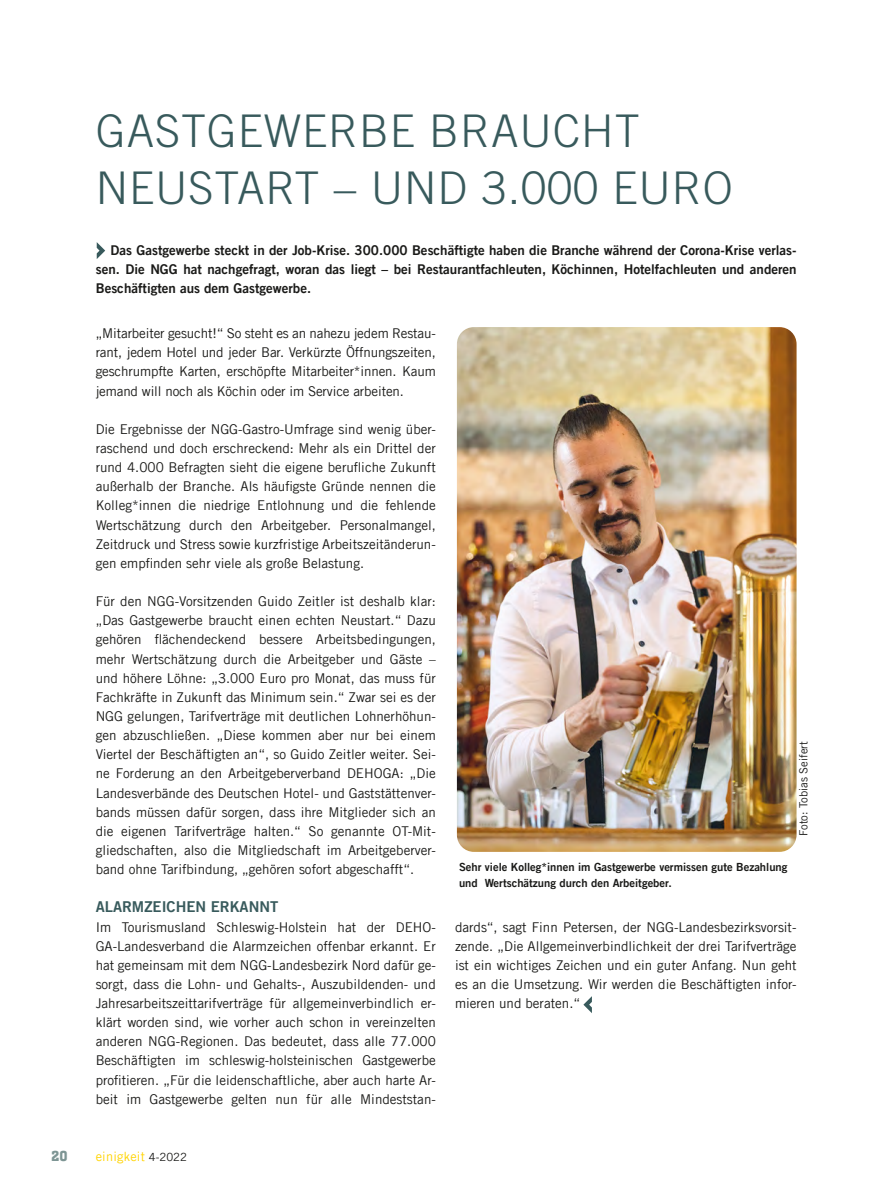
<style>
.page{position:relative;width:893px;height:1191px;background:#fff}
.page>*{position:absolute;margin:0;border:0;box-sizing:border-box;transform-origin:0 0}
.t1{font:300 45px/57.4px "Trade Gothic LT Com";letter-spacing:.02em;color:#385a5c}
.t2{font:15px "Trade Gothic LT Com Bd 2";color:#385a5c}
.t3{font:500 15px "Aachen Pro";color:#7d9594}
.t4{font:13.5px/19.2px "Trade Gothic LT Com";color:#1a1a18;text-align:justify}
.t5{font:13.5px/19.2px "Trade Gothic LT Com Bd 2";color:#1a1a18;text-align:justify}
.t6{font:12.75px "Trade Gothic LT Com";letter-spacing:.02em;color:#ffd400}
.t7{font:11.25px/15.9px "Trade Gothic LT Com Bd 2";color:#1a1a18}
.t8{font:11.25px "Trade Gothic LT Com";color:#1a1a18}
.s1{font-size:11.25px;color:#1a1a18}
</style>
<div class="page">
<svg style="left:97px;top:242px;width:8px;height:17px"></svg>
<img style="left:457px;top:327px;width:339px;height:525px">
<svg style="left:583px;top:996px;width:9px;height:17px"></svg>
<h1 class="t1" style="left:96px;top:101px;width:638px">GASTGEWERBE BRAUCHT<br>NEUSTART – UND 3.000 EURO</h1>
<p class="t5" style="left:96px;top:240px;width:702px;text-indent:15px">Das Gastgewerbe steckt in der Job-Krise. 300.000 Beschäftigte haben die Branche während der Corona-Krise verlas&shy;sen. Die NGG hat nachgefragt, woran das liegt – bei Restaurantfachleuten, Köchinnen, Hotelfachleuten und anderen Beschäftigten aus dem Gastgewerbe.</p>
<p class="t4" style="left:96px;top:323px;width:342px">„Mitarbeiter gesucht!“ So steht es an nahezu jedem Restau&shy;rant, jedem Hotel und jeder Bar. Verkürzte Öffnungszeiten, geschrumpfte Karten, erschöpfte Mitarbeiter*innen. Kaum jemand will noch als Köchin oder im Service arbeiten.</p>
<p class="t4" style="left:96px;top:419px;width:342px">Die Ergebnisse der NGG-Gastro-Umfrage sind wenig über&shy;raschend und doch erschreckend: Mehr als ein Drittel der rund 4.000 Befragten sieht die eigene berufliche Zukunft außerhalb der Branche. Als häufigste Gründe nennen die Kolleg*innen die niedrige Entlohnung und die fehlende Wertschätzung durch den Arbeitgeber. Personalmangel, Zeitdruck und Stress sowie kurzfristige Arbeitszeitänderun&shy;gen empfinden sehr viele als große Belastung.</p>
<p class="t4" style="left:96px;top:591px;width:342px">Für den NGG-Vorsitzenden Guido Zeitler ist deshalb klar: „Das Gastgewerbe braucht einen echten Neustart.“ Dazu gehören flächendeckend bessere Arbeitsbedingungen, mehr Wertschätzung durch die Arbeitgeber und Gäste – und höhere Löhne: „3.000 Euro pro Monat, das muss für Fachkräfte in Zukunft das Minimum sein.“ Zwar sei es der NGG gelungen, Tarifverträge mit deutlichen Lohnerhöhun&shy;gen abzuschließen. „Diese kommen aber nur bei einem Viertel der Beschäftigten an“, so Guido Zeitler weiter. Sei&shy;ne Forderung an den Arbeitgeberverband DEHOGA: „Die Landesverbände des Deutschen Hotel- und Gaststättenver&shy;bands müssen dafür sorgen, dass ihre Mitglieder sich an die eigenen Tarifverträge halten.“ So genannte OT-Mit&shy;gliedschaften, also die Mitgliedschaft im Arbeitgeberver&shy;band ohne Tarifbindung, „gehören sofort abgeschafft“.</p>
<p class="t2" style="left:96px;top:897px;width:184px">ALARMZEICHEN ERKANNT</p>
<p class="t4" style="left:96px;top:917px;width:342px">Im Tourismusland Schleswig-Holstein hat der DEHO-GA-Landesverband die Alarmzeichen offenbar erkannt. Er hat gemeinsam mit dem NGG-Landesbezirk Nord dafür ge&shy;sorgt, dass die Lohn- und Gehalts-, Auszubildenden- und Jahresarbeitszeittarifverträge für allgemeinverbindlich er&shy;klärt worden sind, wie vorher auch schon in vereinzelten anderen NGG-Regionen. Das bedeutet, dass alle 77.000<br>Beschäftigten im schleswig-holsteinischen Gastgewerbe profitieren. „Für die leidenschaftliche, aber auch harte Ar&shy;beit im Gastgewerbe gelten nun für alle Mindeststan-</p>
<p class="t4" style="left:455px;top:917px;width:343px">dards“, sagt Finn Petersen, der NGG-Landesbezirksvorsit&shy;zende. „Die Allgemeinverbindlichkeit der drei Tarifverträge ist ein wichtiges Zeichen und ein guter Anfang. Nun geht es an die Umsetzung. Wir werden die Beschäftigten infor&shy;mieren und beraten.“</p>
<p class="t8" style="left:797px;top:836px;width:96px;rotate:-90deg">Foto: Tobias Seifert</p>
<p class="t7" style="left:459px;top:858px;width:330px">Sehr viele Kolleg*innen im Gastgewerbe vermissen gute Bezahlung und Wertschätzung durch den Arbeitgeber.</p>
<p class="t3" style="left:52px;top:1148px;width:17px">20</p>
<p class="t6" style="left:96px;top:1149px;width:93px">einigkeit <span class="s1">4-2022</span></p>
</div>
